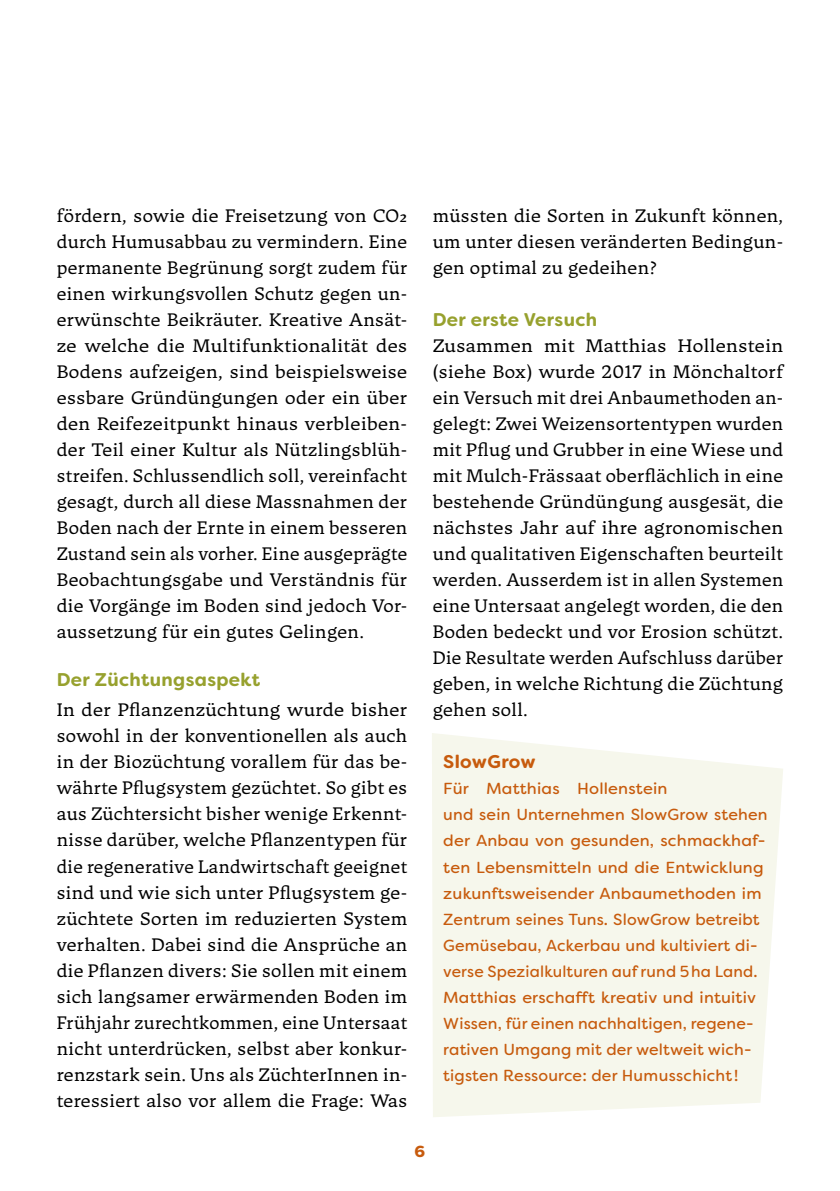
<style>
.page{position:relative;width:840px;height:1191px;background:#fff}
.page>*{position:absolute;margin:0;border:0;box-sizing:border-box;transform-origin:0 0}
.t1{font:700 18.4px "Filson Soft";letter-spacing:.02em;color:#97a12e}
.t2{font:700 18.4px "Filson Soft";letter-spacing:.02em;color:#c75b0d}
.t3{font:18px/26px "Tuna";letter-spacing:.02em;color:#000;text-align:justify}
.t4{font:16px/26px "Filson Soft";letter-spacing:.01em;color:#c75b0d}
.t5{font:900 16px "Filson Soft";color:#c75b0d}
.s1{font-size:20px}
</style>
<div class="page">
<svg style="left:432px;top:733px;width:350px;height:384px;background:#f6f7ed"></svg>
<p class="t3" style="left:57px;top:203px;width:352px">fördern, sowie die Freisetzung von CO<span class="s1">2 </span>durch Humusabbau zu vermindern. Eine permanente Begrünung sorgt zudem für einen wirkungsvollen Schutz gegen un&shy;erwünschte Beikräuter. Kreative Ansät&shy;ze welche die Multifunktionalität des Bodens aufzeigen, sind beispielsweise essbare Gründüngungen oder ein über den Reifezeitpunkt hinaus verbleiben&shy;der Teil einer Kultur als Nützlingsblüh&shy;streifen. Schlussendlich soll, vereinfacht gesagt, durch all diese Massnahmen der Boden nach der Ernte in einem besseren Zustand sein als vorher. Eine ausgeprägte Beobachtungsgabe und Verständnis für die Vorgänge im Boden sind jedoch Vor&shy;aussetzung für ein gutes Gelingen.</p>
<p class="t1" style="left:57px;top:668px;width:205px">Der Züchtungsaspekt</p>
<p class="t3" style="left:57px;top:697px;width:352px">In der Pflanzenzüchtung wurde bisher sowohl in der konventionellen als auch in der Biozüchtung vorallem für das be&shy;währte Pflugsystem gezüchtet. So gibt es aus Züchtersicht bisher wenige Erkennt&shy;nisse darüber, welche Pflanzentypen für die regenerative Landwirtschaft geeignet sind und wie sich unter Pflugsystem ge&shy;züchtete Sorten im reduzierten System verhalten. Dabei sind die Ansprüche an die Pflanzen divers: Sie sollen mit einem sich langsamer erwärmenden Boden im Frühjahr zurechtkommen, eine Untersaat nicht unterdrücken, selbst aber konkur&shy;renzstark sein. Uns als ZüchterInnen in&shy;teressiert also vor allem die Frage: Was</p>
<p class="t3" style="left:432px;top:203px;width:352px">müssten die Sorten in Zukunft können, um unter diesen veränderten Bedingun&shy;gen optimal zu gedeihen?</p>
<p class="t1" style="left:432px;top:308px;width:166px">Der erste Versuch</p>
<p class="t3" style="left:432px;top:333px;width:352px">Zusammen mit Matthias Hollenstein (siehe Box) wurde 2017 in Mönchaltorf ein Versuch mit drei Anbaumethoden an&shy;gelegt: Zwei Weizensortentypen wurden mit Pflug und Grubber in eine Wiese und mit Mulch-Frässaat oberflächlich in eine bestehende Gründüngung ausgesät, die nächstes Jahr auf ihre agronomischen und qualitativen Eigenschaften beurteilt werden. Ausserdem ist in allen Systemen eine Untersaat angelegt worden, die den Boden bedeckt und vor Erosion schützt.<br>Die Resultate werden Aufschluss darüber geben, in welche Richtung die Züchtung gehen soll.</p>
<p class="t2" style="left:443px;top:750px;width:94px">SlowGrow</p>
<p class="t4" style="left:443px;top:776px;width:325px">Für Matthias Hollenstein<br>und sein Unternehmen SlowGrow stehen der Anbau von gesunden, schmackhaf&shy;ten Lebensmitteln und die Entwicklung zukunftsweisender Anbaumethoden im Zentrum seines Tuns. SlowGrow betreibt Gemüsebau, Ackerbau und kultiviert di&shy;verse Spezialkulturen auf rund 5 ha Land.<br>Matthias erschafft kreativ und intuitiv Wissen, für einen nachhaltigen, regene&shy;rativen Umgang mit der weltweit wich&shy;tigsten Ressource: der Humusschicht!</p>
<p class="t5" style="left:414px;top:1141px;width:12px">6</p>
</div>
